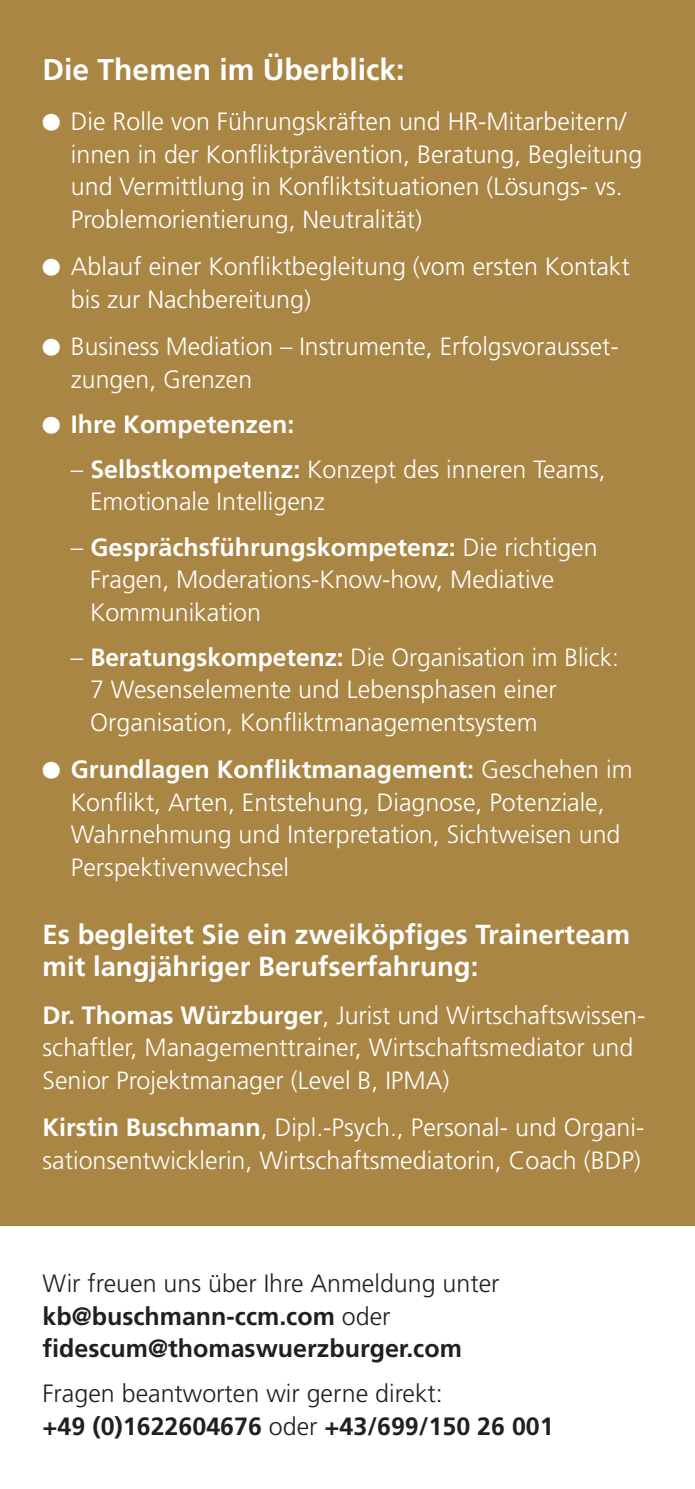
<style>
.page{position:relative;width:695px;height:1489px;background:#fff}
.page>*{position:absolute;margin:0;border:0;box-sizing:border-box;transform-origin:0 0}
.t1{font:700 30px "Frutiger";color:#fff}
.t2{font:700 27.5px/32.5px "Frutiger";color:#fff}
.t3{font:300 25px/32.5px "Frutiger";color:#fff}
.t4{font:700 25px/32.5px "Frutiger";color:#231f20}
.t5{font:300 25px/32.5px "Frutiger";color:#231f20}
.t6{font:700 25px "Frutiger";color:#fff}
.s1{font-weight:700}
.s2{font-weight:300}
</style>
<div class="page">
<div style="left:0;top:0;width:694px;height:1225px;background:#aa8645"></div>
<p class="t1" style="left:43px;top:52px;width:363px">Die Themen im Überblick:</p>
<p class="t3" style="left:71px;top:105px;width:572px">Die Rolle von Führungskräften und HR-Mitarbeitern/ innen in der Konfliktprävention, Beratung, Begleitung und Vermittlung in Konfliktsituationen (Lösungs- vs.<br>Problemorientierung, Neutralität)</p>
<p class="t3" style="left:71px;top:250px;width:560px">Ablauf einer Konfliktbegleitung (vom ersten Kontakt bis zur Nachbereitung)</p>
<p class="t3" style="left:71px;top:330px;width:549px">Business Mediation – Instrumente, Erfolgsvorausset&shy;zungen, Grenzen</p>
<p class="t6" style="left:71px;top:409px;width:225px">Ihre Kompetenzen:</p>
<p class="t3" style="left:90px;top:453px;width:517px;text-indent:-19px">– <span class="s1">Selbstkompetenz:</span> Konzept des inneren Teams,<br>Emotionale Intelligenz</p>
<p class="t3" style="left:90px;top:530px;width:509px;text-indent:-19px">– <span class="s1">Gesprächsführungskompetenz:</span> Die richtigen<br>Fragen, Moderations-Know-how, Mediative<br>Kommunikation</p>
<p class="t3" style="left:90px;top:640px;width:530px;text-indent:-19px">– <span class="s1">Beratungskompetenz:</span> Die Organisation im Blick:<br>7 Wesenselemente und Lebensphasen einer<br>Organisation, Konfliktmanagementsystem</p>
<p class="t3" style="left:71px;top:753px;width:563px"><span class="s1">Grundlagen Konfliktmanagement:</span> Geschehen im Konflikt, Arten, Entstehung, Diagnose, Potenziale, Wahrnehmung und Interpretation, Sichtweisen und Perspektivenwechsel</p>
<p class="t2" style="left:43px;top:917px;width:589px">Es begleitet Sie ein zweiköpfiges Trainerteam mit langjähriger Berufserfahrung:</p>
<p class="t3" style="left:43px;top:998px;width:604px"><span class="s1">Dr. Thomas Würzburger</span>, Jurist und Wirtschaftswissen&shy;schaftler, Managementtrainer, Wirtschaftsmediator und<br>Senior Projektmanager (Level B, IPMA)</p>
<p class="t3" style="left:43px;top:1111px;width:603px"><span class="s1">Kirstin Buschmann</span>, Dipl.-Psych., Personal- und Organi&shy;sationsentwicklerin, Wirtschaftsmediatorin, Coach (BDP)</p>
<p class="t4" style="left:43px;top:1266px;width:458px"><span class="s2">Wir freuen uns über Ihre Anmeldung unter </span>kb@buschmann-ccm.com <span class="s2">oder </span>fidescum@thomaswuerzburger.com</p>
<p class="t5" style="left:43px;top:1377px;width:512px">Fragen beantworten wir gerne direkt:<br><span class="s1">+49 (0)1622604676</span> oder <span class="s1">+43/699/150 26 001</span></p>
</div>
